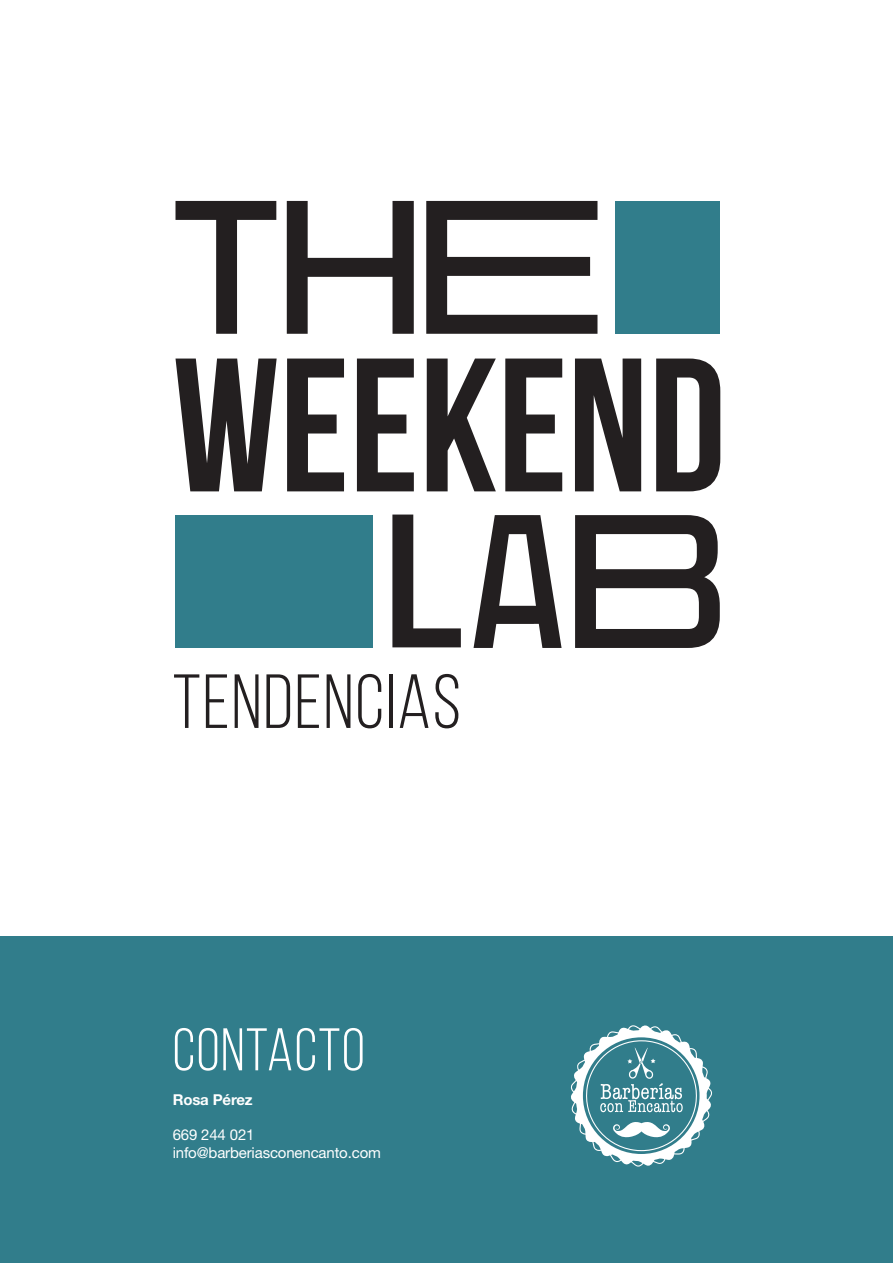
<style>
.page{position:relative;width:893px;height:1263px;background:#fff}
.page>*{position:absolute;margin:0;border:0;box-sizing:border-box;transform-origin:0 0}
.t1{font:76.5px "Bebas Neue";letter-spacing:.025em;color:#231f20}
.t2{font:60px "Bebas Neue";letter-spacing:.025em;color:#fff}
.t3{font:15px/18px "Helvetica Neue LT Std";letter-spacing:-.01em;color:#fff}
.t4{font:700 15px "Helvetica Neue LT Std";letter-spacing:-.01em;color:#fff}
</style>
<div class="page">
<svg style="left:175px;top:359px;width:545px;height:132px;fill:#231f20"></svg>
<svg style="left:392px;top:514px;width:69px;height:133px"></svg>
<svg style="left:575px;top:515px;width:145px;height:133px"></svg>
<svg style="left:474px;top:515px;width:88px;height:133px"></svg>
<svg style="left:175px;top:201px;width:101px;height:133px"></svg>
<div style="left:175px;top:515px;width:198px;height:133px;background:#317d8b"></div>
<div style="left:615px;top:201px;width:105px;height:133px;background:#317d8b"></div>
<svg style="left:426px;top:201px;width:171px;height:133px"></svg>
<svg style="left:287px;top:201px;width:127px;height:133px"></svg>
<div style="left:0;top:936px;width:893px;height:327px;background:#317d8b"></div>
<svg style="left:570px;top:1025px;width:142px;height:141px"></svg>
<h1 class="t1" style="left:173px;top:661px;width:290px">TENDENCIAS</h1>
<h2 class="t2" style="left:173px;top:1017px;width:194px">CONTACTO</h2>
<p class="t4" style="left:173px;top:1091px;width:82px">Rosa Pérez</p>
<p class="t3" style="left:173px;top:1126px;width:210px">669 244 021 info@barberiasconencanto.com</p>
</div>
